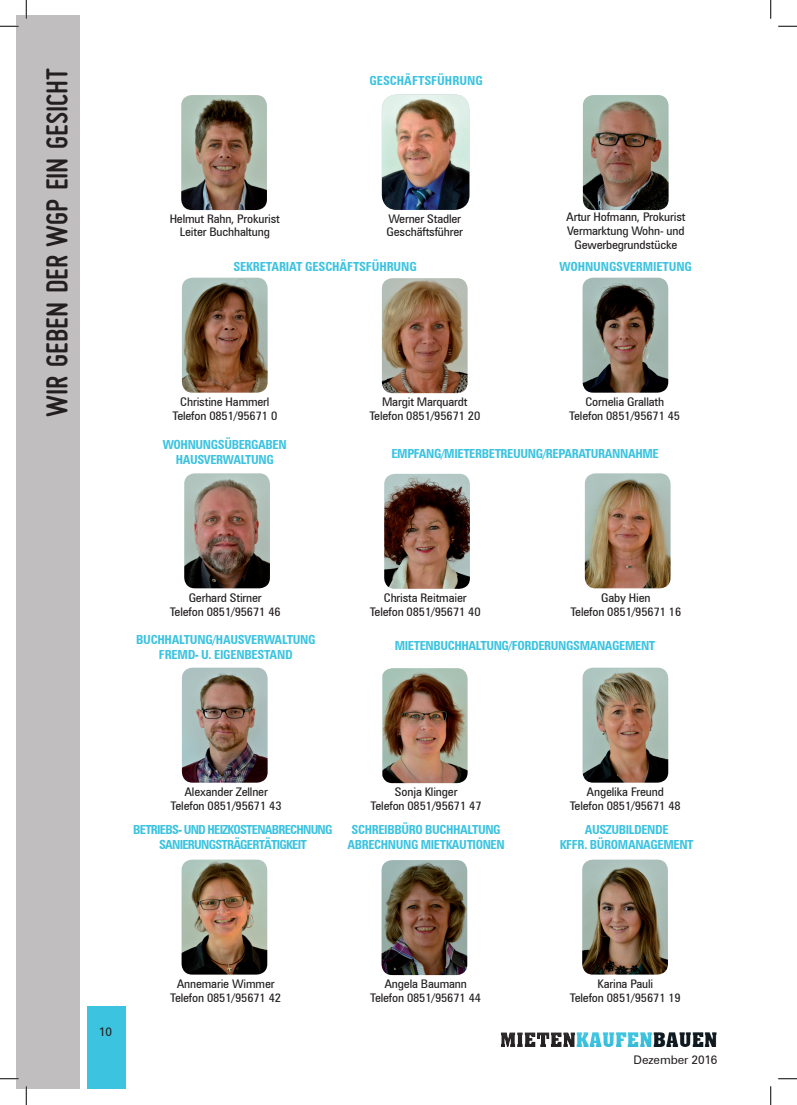
<style>
.page{position:relative;width:797px;height:1105px;background:#fff}
.page>*{position:absolute;margin:0;border:0;box-sizing:border-box;transform-origin:0 0}
.t1{font:700 31.5px "Miso";color:#231f20}
.t2{font:700 19.75px "Aachen BT";color:#3bc3e0}
.t3{font:700 condensed 12.5px/15px "Zurich BT";letter-spacing:-.03em;color:#3bc3e0;text-align:center}
.t4{font:700 condensed 12.5px/15px "Zurich BT";letter-spacing:-.06em;color:#3bc3e0;text-align:center}
.t5{font:700 condensed 12.5px "Zurich BT";letter-spacing:-.01em;color:#3bc3e0}
.t6{font:700 condensed 12.5px "Zurich BT";color:#3bc3e0}
.t7{font:condensed 11.88px/13.8px "Zurich BT";letter-spacing:-.01em;color:#231f20;text-align:center;scale:1.1 1}
.t8{font:11.88px "Zurich BT";letter-spacing:-.01em;color:#231f20}
.s1{color:#101a21}
</style>
<div class="page">
<div style="left:87px;top:1006px;width:38px;height:83px;background:#3bc3e0"></div>
<div style="left:16px;top:16px;width:63px;height:1073px;background:#c0bebf"></div>
<div style="left:510px;top:1018px;width:241px;height:36px;background:#231f20;opacity:.75"></div>
<img style="left:181px;top:95px;width:86px;height:115px">
<img style="left:583px;top:95px;width:85px;height:115px">
<img style="left:182px;top:278px;width:85px;height:115px">
<img style="left:382px;top:278px;width:85px;height:115px">
<img style="left:582px;top:278px;width:86px;height:115px">
<img style="left:184px;top:473px;width:86px;height:115px">
<img style="left:384px;top:474px;width:86px;height:115px">
<img style="left:585px;top:473px;width:85px;height:115px">
<img style="left:182px;top:668px;width:85px;height:115px">
<img style="left:382px;top:668px;width:85px;height:115px">
<img style="left:582px;top:668px;width:86px;height:115px">
<img style="left:181px;top:860px;width:86px;height:114px">
<img style="left:381px;top:860px;width:86px;height:115px">
<img style="left:582px;top:860px;width:86px;height:114px">
<img style="left:382px;top:94px;width:87px;height:116px">
<svg style="left:0;top:25px;width:19px;height:2px"></svg>
<svg style="left:778px;top:25px;width:19px;height:2px"></svg>
<svg style="left:0;top:1078px;width:19px;height:1px"></svg>
<svg style="left:778px;top:1078px;width:19px;height:1px"></svg>
<svg style="left:25px;top:0;width:2px;height:19px"></svg>
<svg style="left:25px;top:1086px;width:2px;height:19px"></svg>
<svg style="left:770px;top:0;width:1px;height:19px"></svg>
<svg style="left:770px;top:1086px;width:1px;height:19px"></svg>
<h1 class="t1" style="left:39px;top:417px;width:350px;rotate:-90deg">wir geben der wgp ein gesicht</h1>
<p class="t6" style="left:369px;top:73px;width:115px">GESCHÄFTSFÜHRUNG</p>
<p class="t7" style="left:170px;top:212px;width:102px">Helmut Rahn, Prokurist<br>Leiter Buchhaltung</p>
<p class="t7" style="left:566px;top:210px;width:110px">Artur Hofmann, Prokurist<br>Vermarktung Wohn- und<br>Gewerbegrundstücke</p>
<p class="t7" style="left:386px;top:212px;width:71px;text-align:left">Werner Stadler<br>Geschäftsführer</p>
<p class="t5" style="left:233px;top:259px;width:185px">SEKRETARIAT GESCHÄFTSFÜHRUNG</p>
<p class="t5" style="left:559px;top:259px;width:134px">WOHNUNGSVERMIETUNG</p>
<p class="t7" style="left:172px;top:395px;width:97px">Christine Hammerl<br>Telefon 0851/95671 0</p>
<p class="t7" style="left:369px;top:395px;width:102px">Margit Marquardt<br>Telefon 0851/95671 20</p>
<p class="t7" style="left:569px;top:395px;width:102px">Cornelia Grallath<br>Telefon 0851/95671 45</p>
<p class="t3" style="left:163px;top:437px;width:125px">WOHNUNGSÜBERGABEN<br>HAUSVERWALTUNG</p>
<p class="t3" style="left:391px;top:446px;width:269px">EMPFANG/MIETERBETREUUNG/REPARATURANNAHME</p>
<p class="t7" style="left:170px;top:591px;width:102px">Gerhard Stirner<br>Telefon 0851/95671 46</p>
<p class="t7" style="left:370px;top:591px;width:102px">Christa Reitmaier<br>Telefon 0851/95671 40</p>
<p class="t7" style="left:570px;top:591px;width:102px">Gaby Hien<br>Telefon 0851/95671 16</p>
<p class="t3" style="left:136px;top:632px;width:181px">BUCHHALTUNG/HAUSVERWALTUNG<br>FREMD- U. EIGENBESTAND</p>
<p class="t3" style="left:395px;top:638px;width:262px">MIETENBUCHHALTUNG/FORDERUNGSMANAGEMENT</p>
<p class="t7" style="left:171px;top:785px;width:102px">Alexander Zellner<br>Telefon 0851/95671 43</p>
<p class="t7" style="left:370px;top:785px;width:102px">Sonja Klinger<br>Telefon 0851/95671 47</p>
<p class="t7" style="left:569px;top:785px;width:102px">Angelika Freund<br>Telefon 0851/95671 48</p>
<p class="t4" style="left:133px;top:822px;width:201px">BETRIEBS- UND HEIZKOSTENABRECHNUNG<br>SANIERUNGSTRÄGERTÄTIGKEIT</p>
<p class="t3" style="left:347px;top:822px;width:159px">SCHREIBBÜRO BUCHHALTUNG<br>ABRECHNUNG MIETKAUTIONEN</p>
<p class="t3" style="left:560px;top:822px;width:135px">AUSZUBILDENDE<br>KFFR. BÜROMANAGEMENT</p>
<p class="t8" style="left:99px;top:1025px;width:15px">10</p>
<p class="t7" style="left:170px;top:976px;width:102px">Annemarie Wimmer<br>Telefon 0851/95671 42</p>
<p class="t7" style="left:370px;top:976px;width:102px">Angela Baumann<br>Telefon 0851/95671 44</p>
<p class="t7" style="left:570px;top:976px;width:102px">Karina Pauli<br>Telefon 0851/95671 19</p>
<h2 class="t2" style="left:575px;top:1027px;width:143px">KAUFEN<span class="s1">BAUEN</span></h2>
<p class="t8" style="left:633px;top:1052px;width:85px">Dezember 2016</p>
</div>
